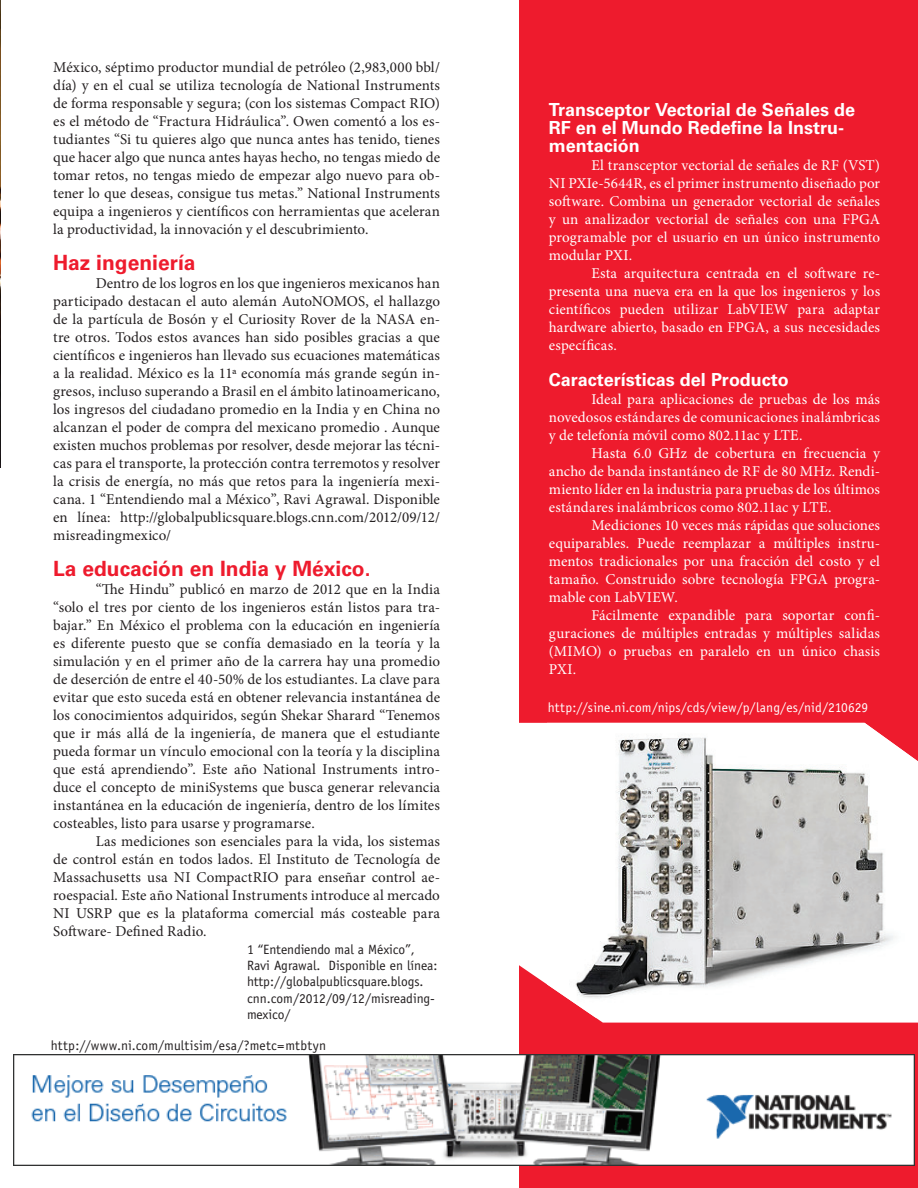
<style>
.page{position:relative;width:918px;height:1188px;background:#fff}
.page>*{position:absolute;margin:0;border:0;box-sizing:border-box;transform-origin:0 0}
.t1{font:700 21px "Univers";color:#ee1b2d}
.t2{font:700 18px/18px "Univers";color:#fff}
.t3{font:15px/18px "Minion Pro";letter-spacing:.005em;color:#231f20;text-align:justify}
.t4{font:15px/18px "Minion Pro";letter-spacing:.005em;color:#fff;text-align:justify}
.t5{font:13.5px/16.2px "Officina Sans";color:#231f20}
.t6{font:13.5px "Officina Sans";letter-spacing:.01em;color:#fff}
.t7{font:13.5px "Officina Sans";letter-spacing:.02em;color:#231f20}
</style>
<div class="page">
<div style="left:519px;top:0;width:399px;height:1188px;background:#ee1b2d"></div>
<img style="left:0;top:0;width:1px;height:467px">
<svg style="left:519px;top:723px;width:399px;height:300px;fill:#fff"></svg>
<img style="left:547px;top:723px;width:371px;height:295px">
<img style="left:14px;top:1054px;width:901px;height:112px">
<p class="t3" style="left:53px;top:58px;width:388px">México, séptimo productor mundial de petróleo (2,983,000 bbl/ día) y en el cual se utiliza tecnología de National Instruments de forma responsable y segura; (con los sistemas Compact RIO) es el método de “Fractura Hidráulica”. Owen comentó a los es&shy;tudiantes “Si tu quieres algo que nunca antes has tenido, tienes que hacer algo que nunca antes hayas hecho, no tengas miedo de tomar retos, no tengas miedo de empezar algo nuevo para ob&shy;tener lo que deseas, consigue tus metas.” National Instruments equipa a ingenieros y científicos con herramientas que aceleran la productividad, la innovación y el descubrimiento.</p>
<h1 class="t1" style="left:53px;top:250px;width:144px">Haz ingeniería</h1>
<p class="t3" style="left:53px;top:274px;width:388px;text-indent:43px">Dentro de los logros en los que ingenieros mexicanos han participado destacan el auto alemán AutoNOMOS, el hallazgo de la partícula de Bosón y el Curiosity Rover de la NASA en&shy;tre otros. Todos estos avances han sido posibles gracias a que científicos e ingenieros han llevado sus ecuaciones matemáticas a la realidad. México es la 11ª economía más grande según in&shy;gresos, incluso superando a Brasil en el ámbito latinoamericano, los ingresos del ciudadano promedio en la India y en China no alcanzan el poder de compra del mexicano promedio . Aunque existen muchos problemas por resolver, desde mejorar las técni&shy;cas para el transporte, la protección contra terremotos y resolver la crisis de energía, no más que retos para la ingeniería mexi&shy;cana. 1 “Entendiendo mal a México”, Ravi Agrawal. Disponible en línea: http://globalpublicsquare.blogs.cnn.com/2012/09/12/ misreadingmexico/</p>
<h1 class="t1" style="left:53px;top:556px;width:319px">La educación en India y México.</h1>
<p class="t3" style="left:53px;top:580px;width:388px;text-indent:43px">“The Hindu” publicó en marzo de 2012 que en la India “solo el tres por ciento de los ingenieros están listos para tra&shy;bajar.” En México el problema con la educación en ingeniería es diferente puesto que se confía demasiado en la teoría y la simulación y en el primer año de la carrera hay una promedio de deserción de entre el 40-50% de los estudiantes. La clave para evitar que esto suceda está en obtener relevancia instantánea de los conocimientos adquiridos, según Shekar Sharard “Tenemos que ir más allá de la ingeniería, de manera que el estudiante pueda formar un vínculo emocional con la teoría y la disciplina que está aprendiendo”. Este año National Instruments intro&shy;duce el concepto de miniSystems que busca generar relevancia instantánea en la educación de ingeniería, dentro de los límites costeables, listo para usarse y programarse.</p>
<p class="t3" style="left:53px;top:832px;width:388px;text-indent:43px">Las mediciones son esenciales para la vida, los sistemas de control están en todos lados. El Instituto de Tecnología de Massachusetts usa NI CompactRIO para enseñar control ae&shy;roespacial. Este año National Instruments introduce al mercado NI USRP que es la plataforma comercial más costeable para Software- Defined Radio.</p>
<p class="t5" style="left:247px;top:941px;width:192px">1 “Entendiendo mal a México”,<br>Ravi Agrawal. Disponible en línea: http://globalpublicsquare.blogs. cnn.com/2012/09/12/misreading&shy;mexico/</p>
<p class="t7" style="left:51px;top:1037px;width:277px">http://www.ni.com/multisim/esa/?metc=mtbtyn</p>
<p class="t2" style="left:549px;top:101px;width:308px">Transceptor Vectorial de Señales de<br>RF en el Mundo Redefine la Instru&shy;mentación</p>
<p class="t4" style="left:549px;top:156px;width:333px;text-indent:43px">El transceptor vectorial de señales de RF (VST)<br>NI PXIe-5644R, es el primer instrumento diseñado por software. Combina un generador vectorial de señales y un analizador vectorial de señales con una FPGA programable por el usuario en un único instrumento modular PXI.</p>
<p class="t4" style="left:549px;top:264px;width:333px;text-indent:43px">Esta arquitectura centrada en el software re&shy;presenta una nueva era en la que los ingenieros y los científicos pueden utilizar LabVIEW para adaptar hardware abierto, basado en FPGA, a sus necesidades específicas.</p>
<p class="t2" style="left:549px;top:371px;width:242px">Características del Producto</p>
<p class="t4" style="left:549px;top:390px;width:333px;text-indent:43px">Ideal para aplicaciones de pruebas de los más novedosos estándares de comunicaciones inalámbricas y de telefonía móvil como 802.11ac y LTE.</p>
<p class="t4" style="left:549px;top:444px;width:333px;text-indent:43px">Hasta 6.0 GHz de cobertura en frecuencia y ancho de banda instantáneo de RF de 80 MHz. Rendi&shy;miento líder en la industria para pruebas de los últimos estándares inalámbricos como 802.11ac y LTE.</p>
<p class="t4" style="left:549px;top:516px;width:333px;text-indent:43px">Mediciones 10 veces más rápidas que soluciones equiparables. Puede reemplazar a múltiples instru&shy;mentos tradicionales por una fracción del costo y el tamaño. Construido sobre tecnología FPGA progra&shy;mable con LabVIEW.</p>
<p class="t4" style="left:549px;top:606px;width:333px;text-indent:43px">Fácilmente expandible para soportar confi&shy;guraciones de múltiples entradas y múltiples salidas (MIMO) o pruebas en paralelo en un único chasis PXI.</p>
<p class="t6" style="left:548px;top:699px;width:322px">http://sine.ni.com/nips/cds/view/p/lang/es/nid/210629</p>
</div>
